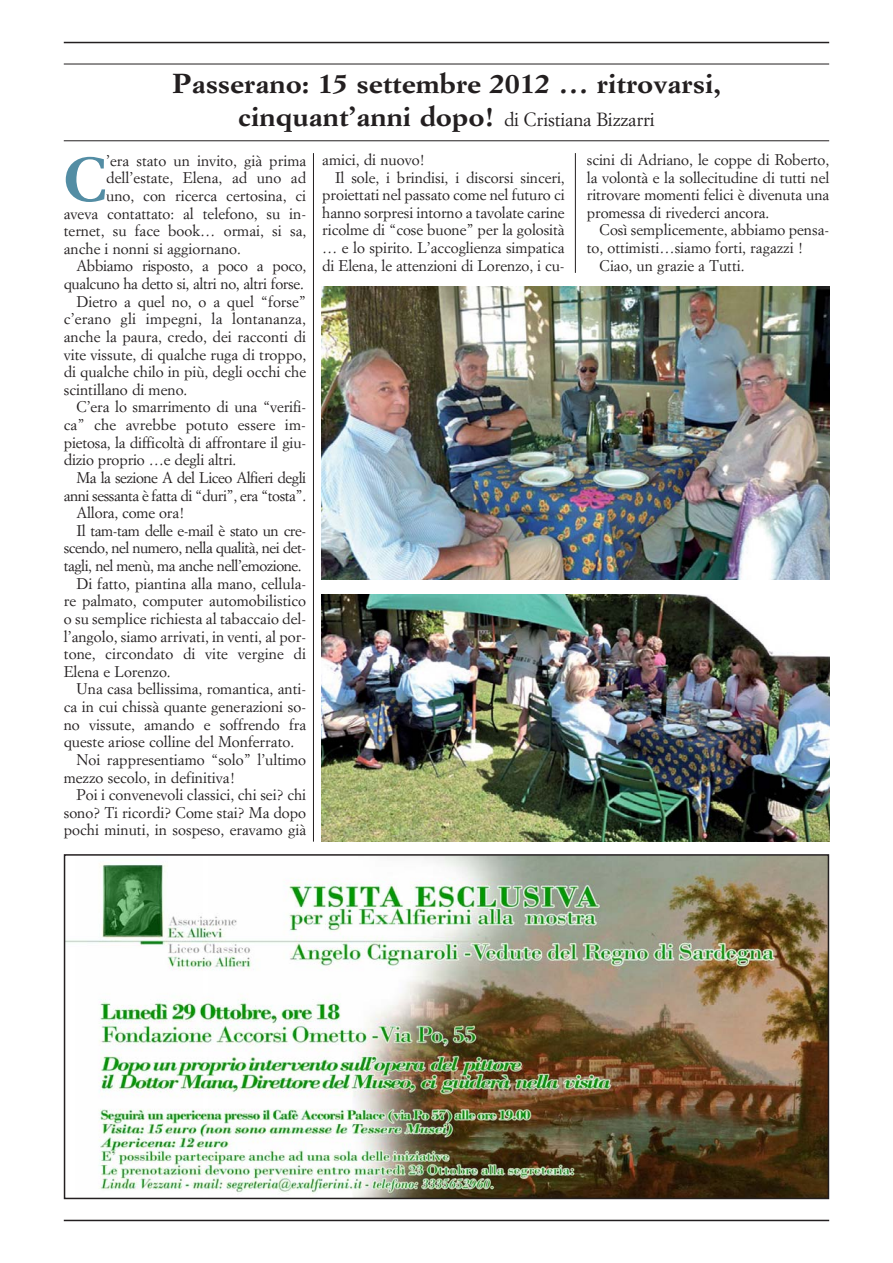
<style>
.page{position:relative;width:893px;height:1263px;background:#fff}
.page>*{position:absolute;margin:0;border:0;box-sizing:border-box;transform-origin:0 0}
.t1{font:700 60.6px "Simoncini Garamond";color:#538da4;scale:1.05 1}
.t2{font:700 27px "Simoncini Garamond";color:#231f20;scale:1.12 1}
.t3{font:18.75px "Simoncini Garamond";letter-spacing:-.01em;color:#231f20}
.t4{font:15.15px/17.5px "Simoncini Garamond";color:#231f20;text-align:justify}
.t5{font:15.15px "Simoncini Garamond";letter-spacing:-.03em;color:#231f20}
.t6{font:15.15px "Simoncini Garamond";letter-spacing:-.02em;color:#231f20}
.s1{font-weight:700;font-size:27px}
</style>
<div class="page">
<hr style="left:64px;top:42px;width:765px;height:1px;background:#231f20">
<hr style="left:64px;top:1220px;width:765px;height:1px;background:#231f20">
<hr style="left:313px;top:153px;width:1px;height:689px;background:#231f20">
<hr style="left:64px;top:64px;width:765px;height:1px;background:#231f20">
<hr style="left:64px;top:141px;width:765px;height:1px;background:#231f20">
<img style="left:322px;top:594px;width:507px;height:248px">
<img style="left:322px;top:287px;width:507px;height:292px">
<hr style="left:575px;top:153px;width:1px;height:120px;background:#231f20">
<img style="left:67px;top:857px;width:759px;height:339px">
<div style="left:64px;top:854px;width:765px;height:345px;border:2px solid #231f20"></div>
<h2 class="t2" style="left:172px;top:71px;width:492px">Passerano: 15 settembre 2012 … ritrovarsi,</h2>
<p class="t3" style="left:238px;top:111px;width:418px"><span class="s1">cinquant’anni dopo!</span> di Cristiana Bizzarri</p>
<p class="t4" style="left:322px;top:152px;width:105px">amici, di nuovo!</p>
<p class="t4" style="left:335px;top:170px;width:231px">Il sole, i brindisi, i discorsi sinceri,</p>
<p class="t4" style="left:322px;top:187px;width:244px">proiettati nel passato come nel futuro ci</p>
<p class="t4" style="left:322px;top:205px;width:244px">hanno sorpresi intorno a tavolate carine</p>
<p class="t4" style="left:322px;top:222px;width:244px">ricolme di “cose buone” per la golosità</p>
<p class="t4" style="left:322px;top:240px;width:244px">… e lo spirito. L’accoglienza simpatica</p>
<p class="t4" style="left:322px;top:258px;width:244px">di Elena, le attenzioni di Lorenzo, i cu-</p>
<p class="t4" style="left:587px;top:152px;width:244px">scini di Adriano, le coppe di Roberto, la volontà e la sollecitudine di tutti nel ritrovare momenti felici è divenuta una promessa di rivederci ancora.</p>
<p class="t4" style="left:600px;top:222px;width:231px">Così semplicemente, abbiamo pensa-</p>
<p class="t4" style="left:587px;top:240px;width:218px">to, ottimisti…siamo forti, ragazzi !</p>
<p class="t4" style="left:600px;top:258px;width:147px">Ciao, un grazie a Tutti.</p>
<h1 class="t1" style="left:64px;top:150px;width:42px">C</h1>
<p class="t4" style="left:106px;top:153px;width:202px">’era stato un invito, già prima</p>
<p class="t4" style="left:106px;top:170px;width:201px">dell’estate, Elena, ad uno ad</p>
<p class="t4" style="left:106px;top:188px;width:202px">uno, con ricerca certosina, ci</p>
<p class="t4" style="left:64px;top:206px;width:244px">aveva contattato: al telefono, su in-</p>
<p class="t4" style="left:64px;top:223px;width:244px">ternet, su face book… ormai, si sa,</p>
<p class="t4" style="left:64px;top:241px;width:179px">anche i nonni si aggiornano.</p>
<p class="t6" style="left:77px;top:260px;width:231px">Abbiamo risposto, a poco a poco,</p>
<p class="t6" style="left:64px;top:277px;width:242px">qualcuno ha detto si, altri no, altri forse.</p>
<p class="t4" style="left:77px;top:294px;width:231px">Dietro a quel no, o a quel “forse”</p>
<p class="t4" style="left:64px;top:311px;width:244px">c’erano gli impegni, la lontananza,</p>
<p class="t4" style="left:64px;top:329px;width:244px">anche la paura, credo, dei racconti di</p>
<p class="t4" style="left:64px;top:347px;width:244px">vite vissute, di qualche ruga di troppo,</p>
<p class="t4" style="left:64px;top:364px;width:244px">di qualche chilo in più, degli occhi che</p>
<p class="t4" style="left:64px;top:382px;width:125px">scintillano di meno.</p>
<p class="t4" style="left:77px;top:399px;width:231px">C’era lo smarrimento di una “verifi-</p>
<p class="t4" style="left:64px;top:417px;width:244px">ca” che avrebbe potuto essere im-</p>
<p class="t4" style="left:64px;top:435px;width:244px">pietosa, la difficoltà di affrontare il giu-</p>
<p class="t4" style="left:64px;top:452px;width:174px">dizio proprio …e degli altri.</p>
<p class="t5" style="left:77px;top:471px;width:231px">Ma la sezione A del Liceo Alfieri degli</p>
<p class="t5" style="left:64px;top:489px;width:244px">anni sessanta è fatta di “duri”, era “tosta”.</p>
<p class="t4" style="left:77px;top:505px;width:110px">Allora, come ora!</p>
<p class="t5" style="left:77px;top:524px;width:231px">Il tam-tam delle e-mail è stato un cre-</p>
<p class="t5" style="left:64px;top:542px;width:244px">scendo, nel numero, nella qualità, nei det-</p>
<p class="t5" style="left:64px;top:559px;width:239px">tagli, nel menù, ma anche nell’emozione.</p>
<p class="t4" style="left:77px;top:576px;width:231px">Di fatto, piantina alla mano, cellula-</p>
<p class="t4" style="left:64px;top:593px;width:244px">re palmato, computer automobilistico</p>
<p class="t4" style="left:64px;top:611px;width:244px">o su semplice richiesta al tabaccaio del-</p>
<p class="t4" style="left:64px;top:629px;width:244px">l’angolo, siamo arrivati, in venti, al por-</p>
<p class="t4" style="left:64px;top:646px;width:244px">tone, circondato di vite vergine di</p>
<p class="t4" style="left:64px;top:664px;width:108px">Elena e Lorenzo.</p>
<p class="t4" style="left:77px;top:681px;width:231px">Una casa bellissima, romantica, anti-</p>
<p class="t4" style="left:64px;top:699px;width:244px">ca in cui chissà quante generazioni so-</p>
<p class="t4" style="left:64px;top:717px;width:244px">no vissute, amando e soffrendo fra</p>
<p class="t4" style="left:64px;top:734px;width:232px">queste ariose colline del Monferrato.</p>
<p class="t4" style="left:77px;top:752px;width:231px">Noi rappresentiamo “solo” l’ultimo</p>
<p class="t4" style="left:64px;top:770px;width:173px">mezzo secolo, in definitiva!</p>
<p class="t4" style="left:77px;top:787px;width:231px">Poi i convenevoli classici, chi sei? chi</p>
<p class="t4" style="left:64px;top:805px;width:244px">sono? Ti ricordi? Come stai? Ma dopo</p>
<p class="t4" style="left:64px;top:822px;width:244px">pochi minuti, in sospeso, eravamo già</p>
</div>
